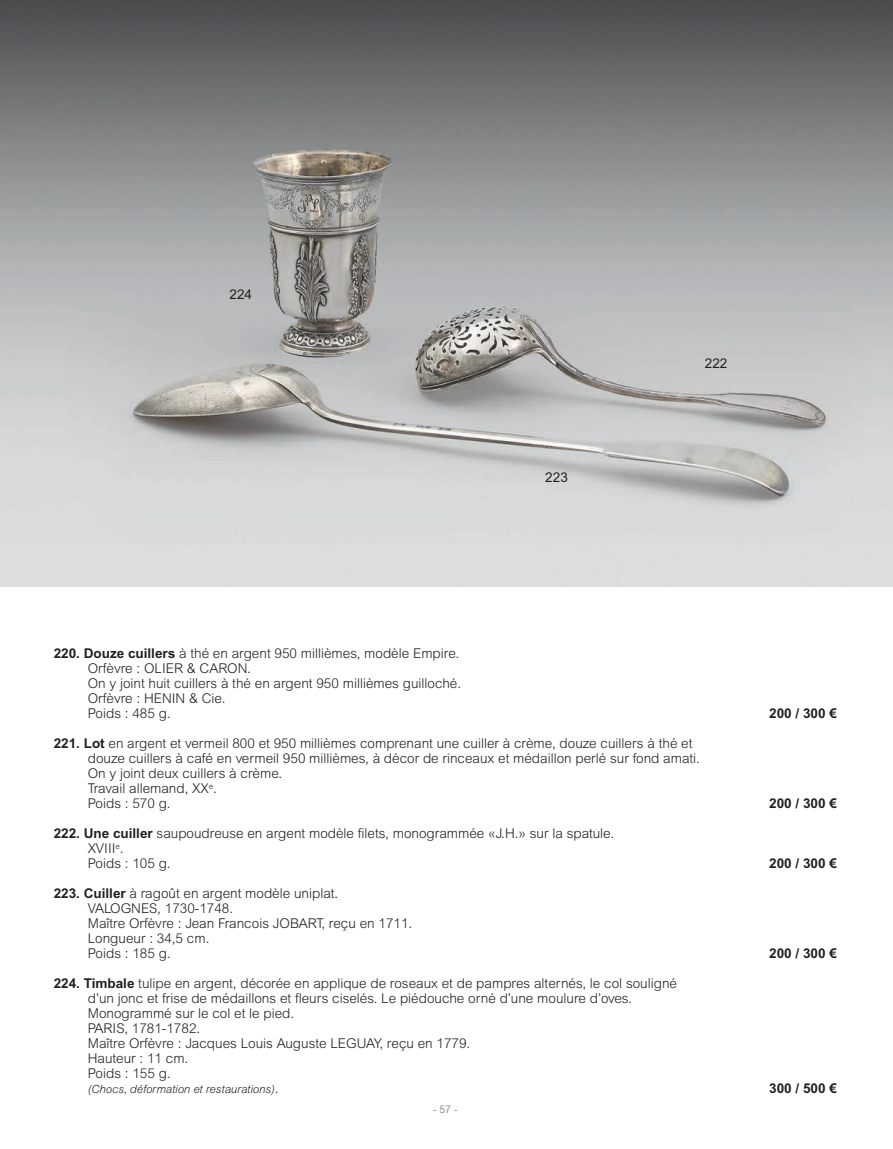
<style>
.page{position:relative;width:893px;height:1149px;background:#fff}
.page>*{position:absolute;margin:0;border:0;box-sizing:border-box;transform-origin:0 0}
.t1{font:300 13.5px/15px "Arial MT Std";color:#231f20}
.t2{font:700 13.5px "Arial MT Std";color:#231f20}
.t3{font:13.5px "Arial MT Std";color:#231f20}
.t4{font:italic 300 11.25px "Arial MT Std";color:#231f20}
.t5{font:300 10.5px "Arial MT Std";color:#6c6d70}
.s1{font-weight:700}
.s2{font-style:normal;font-size:13.5px}
</style>
<div class="page">
<img style="left:0;top:0;width:892px;height:587px">
<p class="t3" style="left:229px;top:286px;width:24px">224</p>
<p class="t3" style="left:545px;top:469px;width:24px">223</p>
<p class="t3" style="left:704px;top:355px;width:24px">222</p>
<p class="t1" style="left:88px;top:646px;width:375px;text-indent:-34px"><span class="s1">220. Douze cuillers</span> à thé en argent 950 millièmes, modèle Empire.<br>Orfèvre : OLIER &amp; CARON.<br>On y joint huit cuillers à thé en argent 950 millièmes guilloché.<br>Orfèvre : HENIN &amp; Cie.<br>Poids : 485 g.</p>
<p class="t1" style="left:88px;top:736px;width:613px;text-indent:-34px"><span class="s1">221. Lot</span> en argent et vermeil 800 et 950 millièmes comprenant une cuiller à crème, douze cuillers à thé et douze cuillers à café en vermeil 950 millièmes, à décor de rinceaux et médaillon perlé sur fond amati.<br>On y joint deux cuillers à crème.<br>Travail allemand, XX<sup>e</sup>.<br>Poids : 570 g.</p>
<p class="t1" style="left:88px;top:826px;width:527px;text-indent:-34px"><span class="s1">222. Une cuiller</span> saupoudreuse en argent modèle filets, monogrammée «J.H.» sur la spatule.<br>XVIII<sup>e</sup>.<br>Poids : 105 g.</p>
<p class="t1" style="left:88px;top:886px;width:326px;text-indent:-34px"><span class="s1">223. Cuiller</span> à ragoût en argent modèle uniplat.<br>VALOGNES, 1730-1748.<br>Maître Orfèvre : Jean Francois JOBART, reçu en 1711.<br>Longueur : 34,5 cm.<br>Poids : 185 g.</p>
<p class="t2" style="left:768px;top:705px;width:69px">200 / 300 €</p>
<p class="t2" style="left:768px;top:795px;width:69px">200 / 300 €</p>
<p class="t2" style="left:768px;top:855px;width:69px">200 / 300 €</p>
<p class="t2" style="left:768px;top:945px;width:69px">200 / 300 €</p>
<p class="t1" style="left:88px;top:976px;width:590px;text-indent:-34px"><span class="s1">224. Timbale</span> tulipe en argent, décorée en applique de roseaux et de pampres alternés, le col souligné d’un jonc et frise de médaillons et fleurs ciselés. Le piédouche orné d’une moulure d’oves.<br>Monogrammé sur le col et le pied.<br>PARIS, 1781-1782.<br>Maître Orfèvre : Jacques Louis Auguste LEGUAY, reçu en 1779.<br>Hauteur : 11 cm.<br>Poids : 155 g.</p>
<p class="t4" style="left:88px;top:1083px;width:192px">(Chocs, déformation et restaurations)<span class="s2">.</span></p>
<p class="t2" style="left:768px;top:1080px;width:69px">300 / 500 €</p>
<p class="t5" style="left:433px;top:1103px;width:26px">- 57 -</p>
</div>
